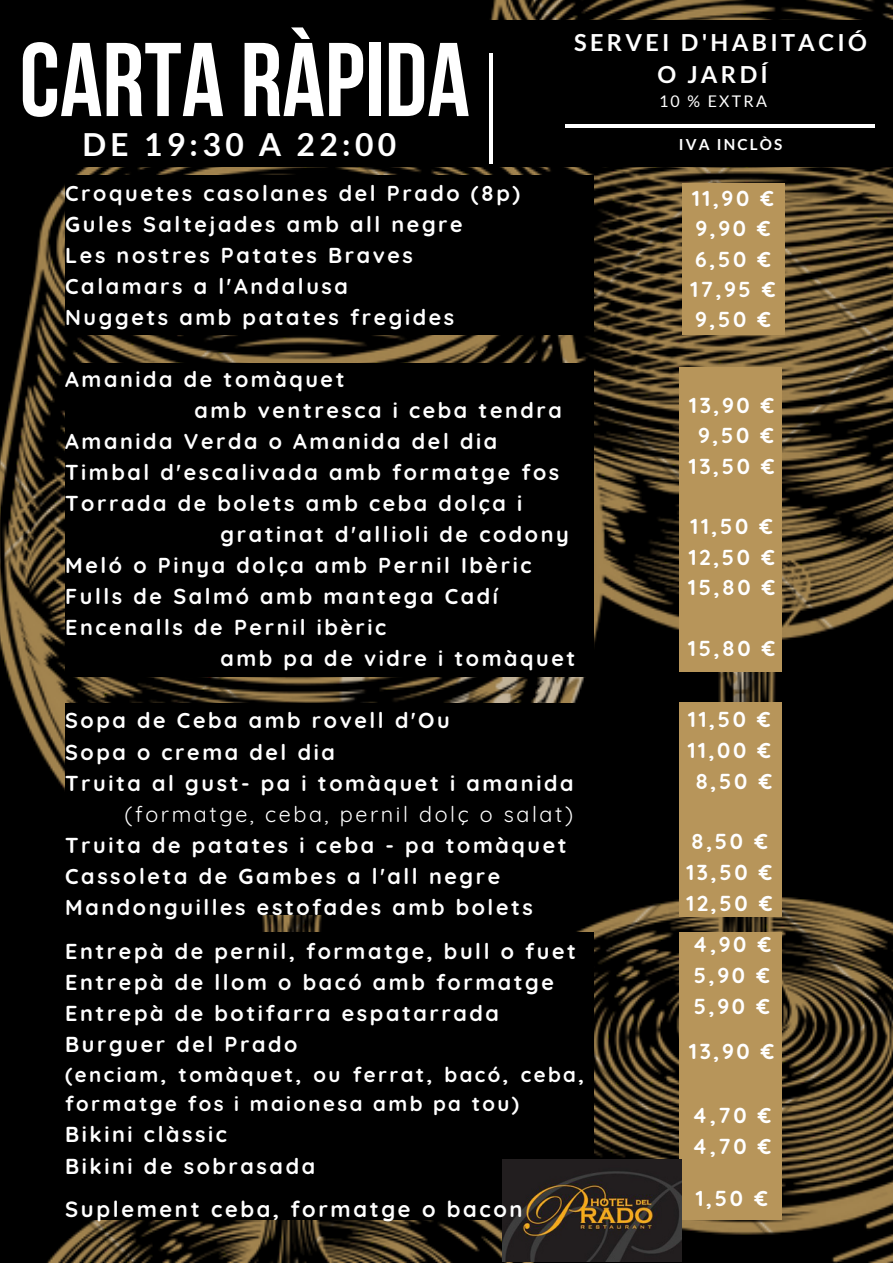
<style>
.page{position:relative;width:893px;height:1264px;background:#fff}
.page>*{position:absolute;margin:0;border:0;box-sizing:border-box;transform-origin:0 0}
.t1{font:700 104.4px "Bebas Neue";color:#fff}
.t2{font:700 31.8px "Lato";letter-spacing:.14em;color:#fff}
.t3{font:700 23.55px/32.5px "Lato";letter-spacing:.14em;color:#fff}
.t4{font:700 21.9px "Quicksand";letter-spacing:.12em;color:#fff}
.t5{font:700 21.6px/31px "Quicksand";letter-spacing:.12em;color:#fff}
.t6{font:21.6px "Quicksand";letter-spacing:.12em;color:#fff}
.t7{font:700 20.4px/29.5px "Quicksand";letter-spacing:.12em;color:#fff}
.t8{font:16.05px "Lato";letter-spacing:.14em;color:#fff}
.t9{font:700 15.3px "Lato";letter-spacing:.14em;color:#fff}
</style>
<div class="page">
<img style="left:0;top:0;width:892px;height:1262px">
<div style="left:0;top:20px;width:892px;height:146px;background:#000"></div>
<hr style="left:489px;top:53px;width:3px;height:111px;background:#fff">
<hr style="left:565px;top:124px;width:310px;height:4px;background:#fff">
<div style="left:65px;top:363px;width:528px;height:313px;background:#000"></div>
<div style="left:65px;top:175px;width:528px;height:159px;background:#000"></div>
<div style="left:65px;top:703px;width:522px;height:211px;background:#000"></div>
<div style="left:72px;top:932px;width:522px;height:288px;background:#000"></div>
<div style="left:681px;top:183px;width:103px;height:151px;background:#b7955a"></div>
<div style="left:679px;top:367px;width:102px;height:305px;background:#b7955a"></div>
<div style="left:679px;top:932px;width:102px;height:288px;background:#b7955a"></div>
<div style="left:679px;top:701px;width:102px;height:215px;background:#b7955a"></div>
<img style="left:503px;top:1159px;width:178px;height:102px">
<h1 class="t1" style="left:20px;top:38px;width:451px">CARTA RÀPIDA</h1>
<p class="t3" style="left:657px;top:25px;width:211px;text-indent:-83px">SERVEI D'HABITACIÓ<br>O JARDÍ</p>
<p class="t8" style="left:659px;top:91px;width:109px">10 % EXTRA</p>
<h2 class="t2" style="left:82px;top:124px;width:315px">DE 19:30 A 22:00</h2>
<p class="t9" style="left:678px;top:135px;width:105px">IVA INCLÒS</p>
<p class="t5" style="left:690px;top:183px;width:87px;line-height:30.3px">11,90 €<br>9,90 €<br>6,50 €<br>17,95 €<br>9,50 €</p>
<p class="t5" style="left:65px;top:177px;width:456px">Croquetes casolanes del Prado (8p)<br>Gules Saltejades amb all negre<br>Les nostres Patates Braves<br>Calamars a l'Andalusa<br>Nuggets amb patates fregides</p>
<p class="t5" style="left:65px;top:363px;width:281px">Amanida de tomàquet</p>
<p class="t5" style="left:194px;top:394px;width:369px">amb ventresca i ceba tendra</p>
<p class="t5" style="left:65px;top:425px;width:433px">Amanida Verda o Amanida del dia</p>
<p class="t5" style="left:65px;top:456px;width:495px">Timbal d'escalivada amb formatge fos</p>
<p class="t5" style="left:65px;top:487px;width:458px">Torrada de bolets amb ceba dolça i</p>
<p class="t5" style="left:220px;top:518px;width:350px">gratinat d'allioli de codony</p>
<p class="t5" style="left:65px;top:549px;width:467px">Meló o Pinya dolça amb Pernil Ibèric</p>
<p class="t5" style="left:65px;top:580px;width:434px">Fulls de Salmó amb mantega Cadí</p>
<p class="t5" style="left:65px;top:611px;width:322px">Encenalls de Pernil ibèric</p>
<p class="t5" style="left:220px;top:642px;width:356px">amb pa de vidre i tomàquet</p>
<p class="t5" style="left:65px;top:705px;width:509px">Sopa de Ceba amb rovell d'Ou<br>Sopa o crema del dia<br>Truita al gust- pa i tomàquet i amanida</p>
<p class="t6" style="left:124px;top:800px;width:450px">(formatge, ceba, pernil dolç o salat)</p>
<p class="t5" style="left:65px;top:829px;width:503px">Truita de patates i ceba - pa tomàquet<br>Cassoleta de Gambes a l'all negre<br>Mandonguilles estofades amb bolets</p>
<p class="t5" style="left:65px;top:935px;width:512px">Entrepà de pernil, formatge, bull o fuet<br>Entrepà de llom o bacó amb formatge<br>Entrepà de botifarra espatarrada<br>Burguer del Prado</p>
<p class="t7" style="left:65px;top:1059px;width:520px">(enciam, tomàquet, ou ferrat, bacó, ceba, formatge fos i maionesa amb pa tou)</p>
<p class="t5" style="left:65px;top:1118px;width:251px">Bikini clàssic<br>Bikini de sobrasada</p>
<p class="t4" style="left:65px;top:1195px;width:459px">Suplement ceba, formatge o bacon</p>
<p class="t5" style="left:689px;top:389px;width:87px;line-height:30.3px;text-align:center">13,90 €<br>9,50 €<br>13,50 €</p>
<p class="t5" style="left:688px;top:511px;width:89px;line-height:30.3px;text-align:justify">11,50 € 12,50 € 15,80 €</p>
<p class="t5" style="left:688px;top:632px;width:89px">15,80 €</p>
<p class="t5" style="left:687px;top:703px;width:86px;text-align:center">11,50 €<br>11,00 €<br>8,50 €</p>
<p class="t5" style="left:686px;top:825px;width:88px">8,50 €<br>13,50 €<br>12,50 €</p>
<p class="t5" style="left:692px;top:929px;width:80px;line-height:30.6px;text-align:justify">4,90 € 5,90 € 5,90 €</p>
<p class="t5" style="left:689px;top:1035px;width:87px">13,90 €</p>
<p class="t5" style="left:692px;top:1099px;width:81px;line-height:30.6px">4,70 €<br>4,70 €</p>
<p class="t5" style="left:695px;top:1182px;width:73px">1,50 €</p>
</div>
